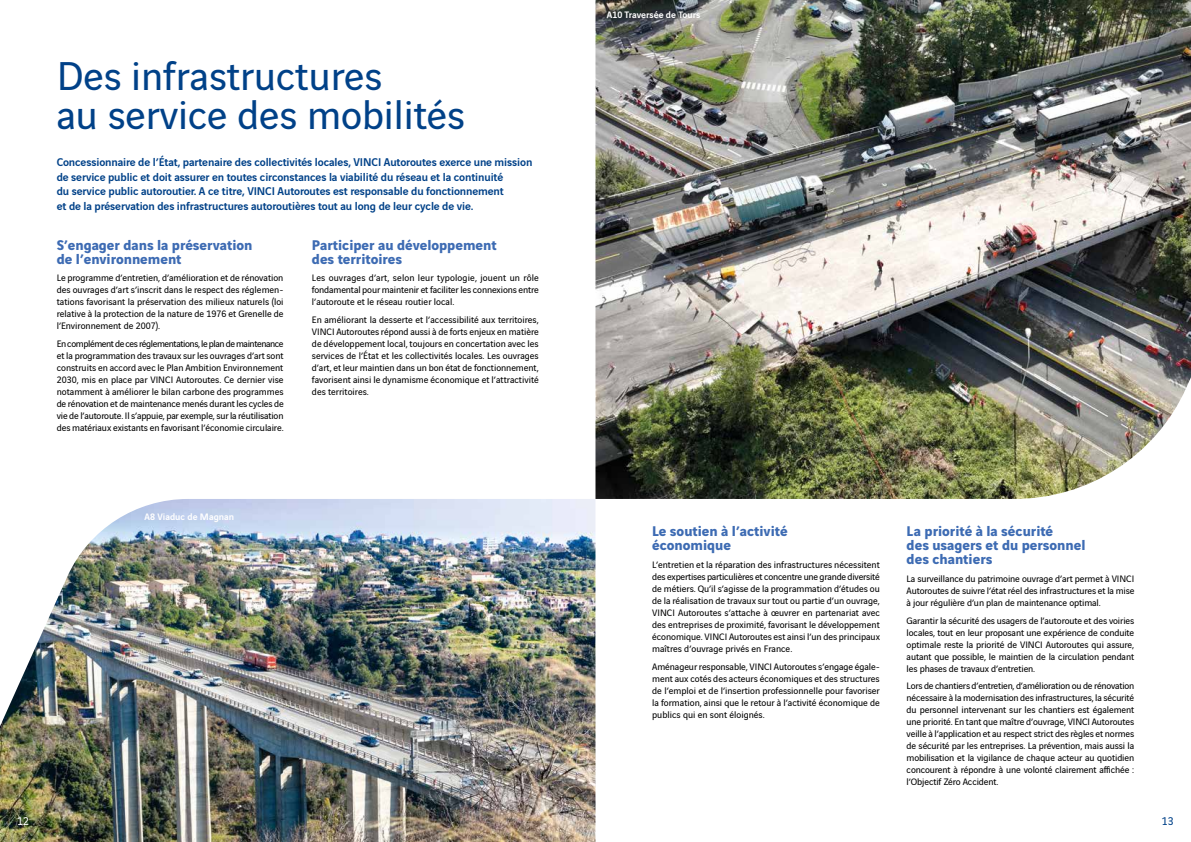
<style>
.page{position:relative;width:1191px;height:842px;background:#fff}
.page>*{position:absolute;margin:0;border:0;box-sizing:border-box;transform-origin:0 0}
.t1{font:43px/39px "Vinci Sans";color:#004188}
.t2{font:700 15px/14px "Vinci Sans";color:#3d6bb3}
.t3{font:500 12px/14.4px "Vinci Sans";letter-spacing:-.01em;color:#004188}
.t4{font:12px "Vinci Sans";color:#fff}
.t5{font:12px "Vinci Sans";color:#004188}
.t6{font:10px/12px "Vinci Sans";letter-spacing:-.005em;color:#000;text-align:justify}
.t7{font:500 10px "Vinci Sans";color:#fff}
</style>
<div class="page">
<img style="left:0;top:499px;width:595px;height:343px">
<img style="left:595px;top:0;width:596px;height:499px">
<h1 class="t1" style="left:57px;top:52px;width:410px">Des infrastructures<br>au service des mobilités</h1>
<p class="t3" style="left:57px;top:154px;width:477px">Concessionnaire de l’État, partenaire des collectivités locales, VINCI Autoroutes exerce une mission de service public et doit assurer en toutes circonstances la viabilité du réseau et la continuité<br>du service public autoroutier. A ce titre, VINCI Autoroutes est responsable du fonctionnement<br>et de la préservation des infrastructures autoroutières tout au long de leur cycle de vie.</p>
<h2 class="t2" style="left:57px;top:236px;width:197px">S’engager dans la préservation de l’environnement</h2>
<p class="t6" style="left:57px;top:271px;width:228px">Le programme d’entretien, d’amélioration et de rénovation des ouvrages d’art s’inscrit dans le respect des réglemen&shy;tations favorisant la préservation des milieux naturels (loi relative à la protection de la nature de 1976 et Grenelle de l’Environnement de 2007).</p>
<p class="t6" style="left:57px;top:337px;width:228px">En complément de ces réglementations, le plan de maintenance et la programmation des travaux sur les ouvrages d’art sont construits en accord avec le Plan Ambition Environnement 2030, mis en place par VINCI Autoroutes. Ce dernier vise notamment à améliorer le bilan carbone des programmes de rénovation et de maintenance menés durant les cycles de vie de l’autoroute. Il s’appuie, par exemple, sur la réutilisation des matériaux existants en favorisant l’économie circulaire.</p>
<h2 class="t2" style="left:312px;top:236px;width:186px">Participer au développement des territoires</h2>
<p class="t6" style="left:312px;top:271px;width:228px">Les ouvrages d’art, selon leur typologie, jouent un rôle fondamental pour maintenir et faciliter les connexions entre l’autoroute et le réseau routier local.</p>
<p class="t6" style="left:312px;top:313px;width:228px">En améliorant la desserte et l’accessibilité aux territoires, VINCI Autoroutes répond aussi à de forts enjeux en matière de développement local, toujours en concertation avec les services de l’État et les collectivités locales. Les ouvrages d’art, et leur maintien dans un bon état de fonctionnement, favorisent ainsi le dynamisme économique et l’attractivité des territoires.</p>
<p class="t7" style="left:145px;top:509px;width:91px">A8 Viaduc de Magnan</p>
<p class="t7" style="left:607px;top:7px;width:95px">A10 Traversée de Tours</p>
<h2 class="t2" style="left:652px;top:523px;width:137px">Le soutien à l’activité économique</h2>
<p class="t6" style="left:652px;top:558px;width:229px">L’entretien et la réparation des infrastructures nécessitent des expertises particulières et concentre une grande diversité de métiers. Qu’il s’agisse de la programmation d’études ou de la réalisation de travaux sur tout ou partie d’un ouvrage, VINCI Autoroutes s’attache à œuvrer en partenariat avec des entreprises de proximité, favorisant le développement économique. VINCI Autoroutes est ainsi l’un des principaux maîtres d’ouvrage privés en France.</p>
<p class="t6" style="left:652px;top:659px;width:229px">Aménageur responsable, VINCI Autoroutes s’engage égale&shy;ment aux cotés des acteurs économiques et des structures de l’emploi et de l’insertion professionnelle pour favoriser la formation, ainsi que le retour à l’activité économique de publics qui en sont éloignés.</p>
<h2 class="t2" style="left:906px;top:523px;width:180px">La priorité à la sécurité<br>des usagers et du personnel des chantiers</h2>
<p class="t6" style="left:906px;top:572px;width:229px">La surveillance du patrimoine ouvrage d’art permet à VINCI Autoroutes de suivre l’état réel des infrastructures et la mise à jour régulière d’un plan de maintenance optimal.</p>
<p class="t6" style="left:906px;top:613px;width:229px">Garantir la sécurité des usagers de l’autoroute et des voiries locales, tout en leur proposant une expérience de conduite optimale reste la priorité de VINCI Autoroutes qui assure, autant que possible, le maintien de la circulation pendant les phases de travaux d’entretien.</p>
<p class="t6" style="left:906px;top:679px;width:229px">Lors de chantiers d’entretien, d’amélioration ou de rénovation nécessaire à la modernisation des infrastructures, la sécurité du personnel intervenant sur les chantiers est également une priorité. En tant que maître d’ouvrage, VINCI Autoroutes veille à l’application et au respect strict des règles et normes de sécurité par les entreprises. La prévention, mais aussi la mobilisation et la vigilance de chaque acteur au quotidien concourent à répondre à une volonté clairement affichée : l’Objectif Zéro Accident.</p>
<p class="t4" style="left:17px;top:812px;width:13px">12</p>
<p class="t5" style="left:1161px;top:812px;width:13px">13</p>
</div>
